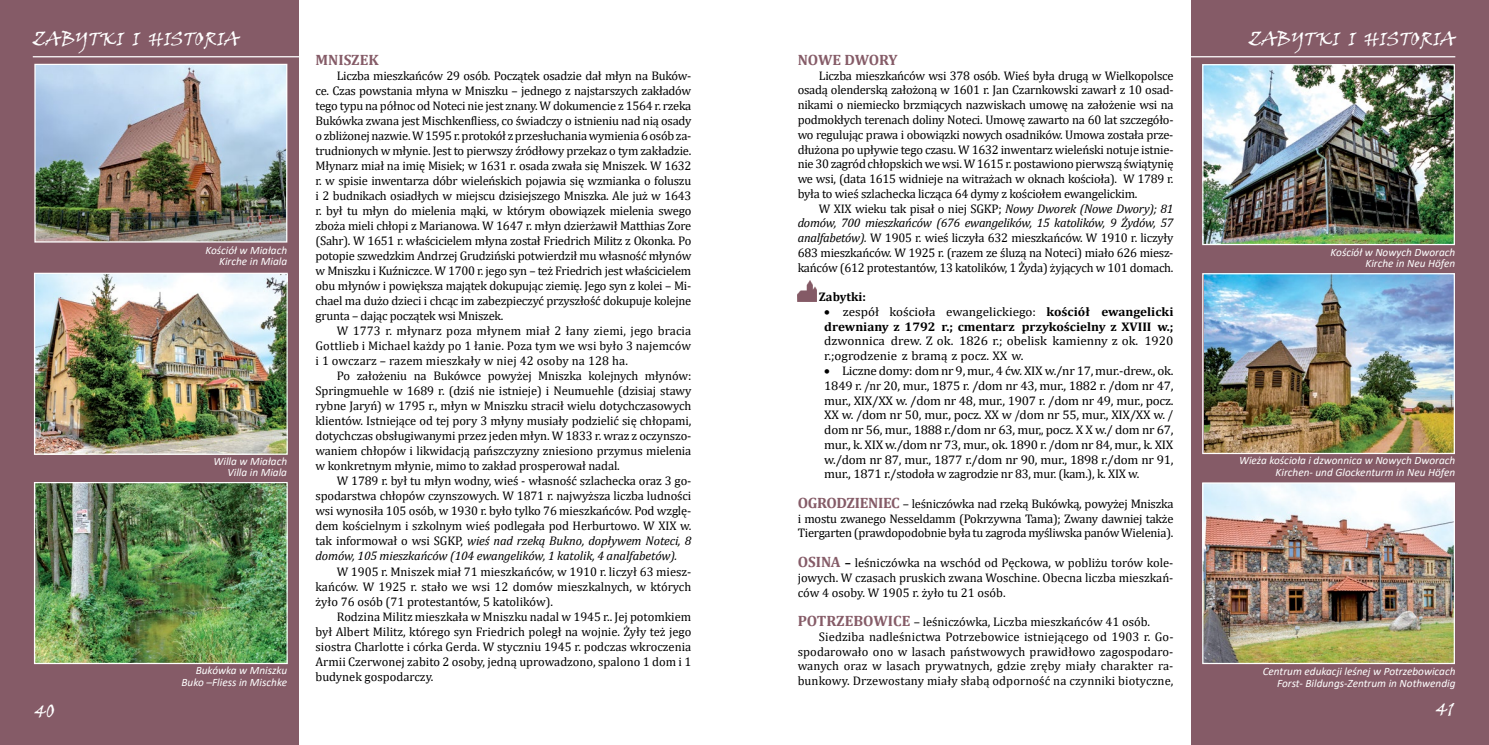
<style>
.page{position:relative;width:1489px;height:745px;background:#fff}
.page>*{position:absolute;margin:0;border:0;box-sizing:border-box;transform-origin:0 0}
.t1{font:18.75px "Viner Hand ITC";color:#fff}
.t2{font:700 15px "Cambria";color:#855b67}
.t3{font:12.5px/15px "Cambria";color:#000;text-align:justify}
.t4{font:12.5px/14.8px "Cambria";color:#000;scale:1.05 1}
.t5{font:700 12.5px/14.8px "Cambria";color:#000;scale:1.05 1}
.t6{font:700 12.5px "Cambria";color:#000}
.t7{font:italic 11.25px/11.2px "Calibri";color:#fff;text-align:right}
.s1{font-style:italic}
.s2{font-weight:400}
.s3{font-weight:700;font-size:15px;color:#855b67}
.s4{font-weight:700}
</style>
<div class="page">
<div style="left:1191px;top:0;width:297px;height:744px;background:#855b67"></div>
<img style="left:1204px;top:66px;width:248px;height:177px">
<div style="left:1202px;top:64px;width:252px;height:181px;border:1px solid #fff"></div>
<img style="left:1204px;top:275px;width:248px;height:177px">
<div style="left:1202px;top:273px;width:252px;height:181px;border:1px solid #fff"></div>
<img style="left:1204px;top:484px;width:248px;height:177px">
<div style="left:1202px;top:482px;width:252px;height:181px;border:1px solid #fff"></div>
<div style="left:0;top:0;width:298px;height:744px;background:#855b67"></div>
<img style="left:36px;top:66px;width:249px;height:174px">
<div style="left:34px;top:64px;width:253px;height:178px;border:1px solid #fff"></div>
<img style="left:36px;top:274px;width:250px;height:178px">
<div style="left:34px;top:272px;width:254px;height:182px;border:1px solid #fff"></div>
<img style="left:36px;top:483px;width:250px;height:178px">
<div style="left:34px;top:481px;width:254px;height:182px;border:1px solid #fff"></div>
<img style="left:797px;top:280px;width:19px;height:21px">
<hr style="left:1180px;top:56px;width:275px;height:1px;background:#fff">
<hr style="left:33px;top:56px;width:276px;height:1px;background:#fff">
<h1 class="t1" style="left:33px;top:27px;width:208px">ZABYTKI I HISTORIA</h1>
<h1 class="t1" style="left:1248px;top:27px;width:208px">ZABYTKI I HISTORIA</h1>
<p class="t2" style="left:315px;top:49px;width:65px">MNISZEK</p>
<p class="t3" style="left:315px;top:68px;width:377px;text-indent:21px">Liczba mieszkańców 29 osób. Początek osadzie dał młyn na Buków&shy;ce. Czas powstania młyna w Mniszku – jednego z najstarszych zakładów tego typu na północ od Noteci nie jest znany. W dokumencie z 1564 r. rzeka Bukówka zwana jest Mischkenfliess, co świadczy o istnieniu nad nią osady o zbliżonej nazwie. W 1595 r. protokół z przesłuchania wymienia 6 osób za&shy;trudnionych w młynie. Jest to pierwszy źródłowy przekaz o tym zakładzie.<br>Młynarz miał na imię Misiek; w 1631 r. osada zwała się Mniszek. W 1632 r. w spisie inwentarza dóbr wieleńskich pojawia się wzmianka o foluszu i 2 budnikach osiadłych w miejscu dzisiejszego Mniszka. Ale już w 1643 r. był tu młyn do mielenia mąki, w którym obowiązek mielenia swego zboża mieli chłopi z Marianowa. W 1647 r. młyn dzierżawił Matthias Zore (Sahr). W 1651 r. właścicielem młyna został Friedrich Militz z Okonka. Po potopie szwedzkim Andrzej Grudziński potwierdził mu własność młynów w Mniszku i Kuźniczce. W 1700 r. jego syn – też Friedrich jest właścicielem obu młynów i powiększa majątek dokupując ziemię. Jego syn z kolei – Mi&shy;chael ma dużo dzieci i chcąc im zabezpieczyć przyszłość dokupuje kolejne grunta – dając początek wsi Mniszek.</p>
<p class="t3" style="left:315px;top:323px;width:377px;text-indent:21px">W 1773 r. młynarz poza młynem miał 2 łany ziemi, jego bracia Gottlieb i Michael każdy po 1 łanie. Poza tym we wsi było 3 najemców i 1 owczarz – razem mieszkały w niej 42 osoby na 128 ha.</p>
<p class="t3" style="left:315px;top:368px;width:377px;text-indent:21px">Po założeniu na Bukówce powyżej Mniszka kolejnych młynów:<br>Springmuehle w 1689 r. (dziś nie istnieje) i Neumuehle (dzisiaj stawy rybne Jaryń) w 1795 r., młyn w Mniszku stracił wielu dotychczasowych klientów. Istniejące od tej pory 3 młyny musiały podzielić się chłopami, dotychczas obsługiwanymi przez jeden młyn. W 1833 r. wraz z oczynszo&shy;waniem chłopów i likwidacją pańszczyzny zniesiono przymus mielenia w konkretnym młynie, mimo to zakład prosperował nadal.</p>
<p class="t3" style="left:315px;top:473px;width:377px;text-indent:21px">W 1789 r. był tu młyn wodny, wieś - własność szlachecka oraz 3 go&shy;spodarstwa chłopów czynszowych. W 1871 r. najwyższa liczba ludności wsi wynosiła 105 osób, w 1930 r. było tylko 76 mieszkańców. Pod wzglę&shy;dem kościelnym i szkolnym wieś podlegała pod Herburtowo. W XIX w. tak informował o wsi SGKP, <span class="s1">wieś nad rzeką Bukno, dopływem Noteci, 8 domów, 105 mieszkańców (104 ewangelików, 1 katolik, 4 analfabetów).</span></p>
<p class="t3" style="left:315px;top:563px;width:377px;text-indent:21px">W 1905 r. Mniszek miał 71 mieszkańców, w 1910 r. liczył 63 miesz&shy;kańców. W 1925 r. stało we wsi 12 domów mieszkalnych, w których żyło 76 osób (71 protestantów, 5 katolików).</p>
<p class="t3" style="left:315px;top:608px;width:377px;text-indent:21px">Rodzina Militz mieszkała w Mniszku nadal w 1945 r.. Jej potomkiem był Albert Militz, którego syn Friedrich poległ na wojnie. Żyły też jego siostra Charlotte i córka Gerda. W styczniu 1945 r. podczas wkroczenia Armii Czerwonej zabito 2 osoby, jedną uprowadzono, spalono 1 dom i 1 budynek gospodarczy.</p>
<p class="t2" style="left:797px;top:49px;width:101px">NOWE DWORY</p>
<p class="t3" style="left:797px;top:68px;width:377px;text-indent:21px">Liczba mieszkańców wsi 378 osób. Wieś była drugą w Wielkopolsce osadą olenderską założoną w 1601 r. Jan Czarnkowski zawarł z 10 osad&shy;nikami o niemiecko brzmiących nazwiskach umowę na założenie wsi na podmokłych terenach doliny Noteci. Umowę zawarto na 60 lat szczegóło&shy;wo regulując prawa i obowiązki nowych osadników. Umowa została prze&shy;dłużona po upływie tego czasu. W 1632 inwentarz wieleński notuje istnie&shy;nie 30 zagród chłopskich we wsi. W 1615 r. postawiono pierwszą świątynię we wsi, (data 1615 widnieje na witrażach w oknach kościoła). W 1789 r. była to wieś szlachecka licząca 64 dymy z kościołem ewangelickim.</p>
<p class="t3" style="left:797px;top:201px;width:377px;text-indent:21px">W XIX wieku tak pisał o niej SGKP; <span class="s1">Nowy Dworek (Nowe Dwory); 81 domów, 700 mieszkańców (676 ewangelików, 15 katolików, 9 Żydów, 57 analfabetów).</span> W 1905 r. wieś liczyła 632 mieszkańców. W 1910 r. liczyły 683 mieszkańców. W 1925 r. (razem ze śluzą na Noteci) miało 626 miesz&shy;kańców (612 protestantów, 13 katolików, 1 Żyda) żyjących w 101 domach.</p>
<p class="t6" style="left:818px;top:288px;width:48px">Zabytki:</p>
<p class="t5" style="left:824px;top:304px;width:334px">• <span class="s2">zespół kościoła ewangelickiego:</span> kościół ewangelicki drewniany z 1792 r.; cmentarz przykościelny z XVIII w.;</p>
<p class="t4" style="left:824px;top:333px;width:334px">dzwonnica drew. Z ok. 1826 r.; obelisk kamienny z ok. 1920 r.;ogrodzenie z bramą z pocz. XX w.</p>
<p class="t4" style="left:824px;top:363px;width:334px;text-align:justify">• Liczne domy: dom nr 9, mur., 4 ćw. XIX w./nr 17, mur.-drew., ok.<br>1849 r. /nr 20, mur., 1875 r. /dom nr 43, mur., 1882 r. /dom nr 47, mur., XIX/XX w. /dom nr 48, mur., 1907 r. /dom nr 49, mur., pocz.<br>XX w. /dom nr 50, mur., pocz. XX w /dom nr 55, mur., XIX/XX w. / dom nr 56, mur., 1888 r./dom nr 63, mur„ pocz. X X w./ dom nr 67, mur., k. XIX w./dom nr 73, mur., ok. 1890 r. /dom nr 84, mur., k. XIX w./dom nr 87, mur., 1877 r./dom nr 90, mur., 1898 r./dom nr 91, mur., 1871 r./stodoła w zagrodzie nr 83, mur. (kam.), k. XIX w.</p>
<p class="t3" style="left:797px;top:496px;width:377px"><span class="s3">OGRODZIENIEC</span> – leśniczówka nad rzeką Bukówką, powyżej Mniszka i mostu zwanego Nesseldamm (Pokrzywna Tama); Zwany dawniej także Tiergarten (prawdopodobnie była tu zagroda myśliwska panów Wielenia).</p>
<p class="t3" style="left:797px;top:555px;width:377px"><span class="s3">OSINA</span> <span class="s4">–</span> leśniczówka na wschód od Pęckowa, w pobliżu torów kole&shy;jowych. W czasach pruskich zwana Woschine. Obecna liczba mieszkań&shy;ców 4 osoby. W 1905 r. żyło tu 21 osób.</p>
<p class="t3" style="left:797px;top:614px;width:354px"><span class="s3">POTRZEBOWICE</span> – leśniczówka, Liczba mieszkańców 41 osób.</p>
<p class="t3" style="left:818px;top:628px;width:356px">Siedziba nadleśnictwa Potrzebowice istniejącego od 1903 r. Go-</p>
<p class="t3" style="left:797px;top:643px;width:377px">spodarowało ono w lasach państwowych prawidłowo zagospodaro-</p>
<p class="t3" style="left:797px;top:658px;width:377px">wanych oraz w lasach prywatnych, gdzie zręby miały charakter ra-</p>
<p class="t3" style="left:797px;top:673px;width:377px">bunkowy. Drzewostany miały słabą odporność na czynniki biotyczne,</p>
<p class="t7" style="left:205px;top:244px;width:83px">Kościół w Miałach<br>Kirche in Miala</p>
<p class="t7" style="left:1330px;top:246px;width:126px">Kościół w Nowych Dworach<br>Kirche in Neu Höfen</p>
<p class="t7" style="left:1238px;top:454px;width:218px">Wieża kościoła i dzwonnica w Nowych Dworach<br>Kirchen- und Glockenturm in Neu Höfen</p>
<p class="t7" style="left:213px;top:455px;width:75px">Willa w Miałach<br>Villa in Miala</p>
<p class="t7" style="left:181px;top:664px;width:107px">Bukówka w Mniszku<br>Buko –Fliess in Mischke</p>
<p class="t7" style="left:1262px;top:665px;width:194px">Centrum edukacji leśnej w Potrzebowicach<br>Forst- Bildungs-Zentrum in Nothwendig</p>
<h1 class="t1" style="left:35px;top:699px;width:22px">40</h1>
<h1 class="t1" style="left:1435px;top:697px;width:19px">41</h1>
</div>
